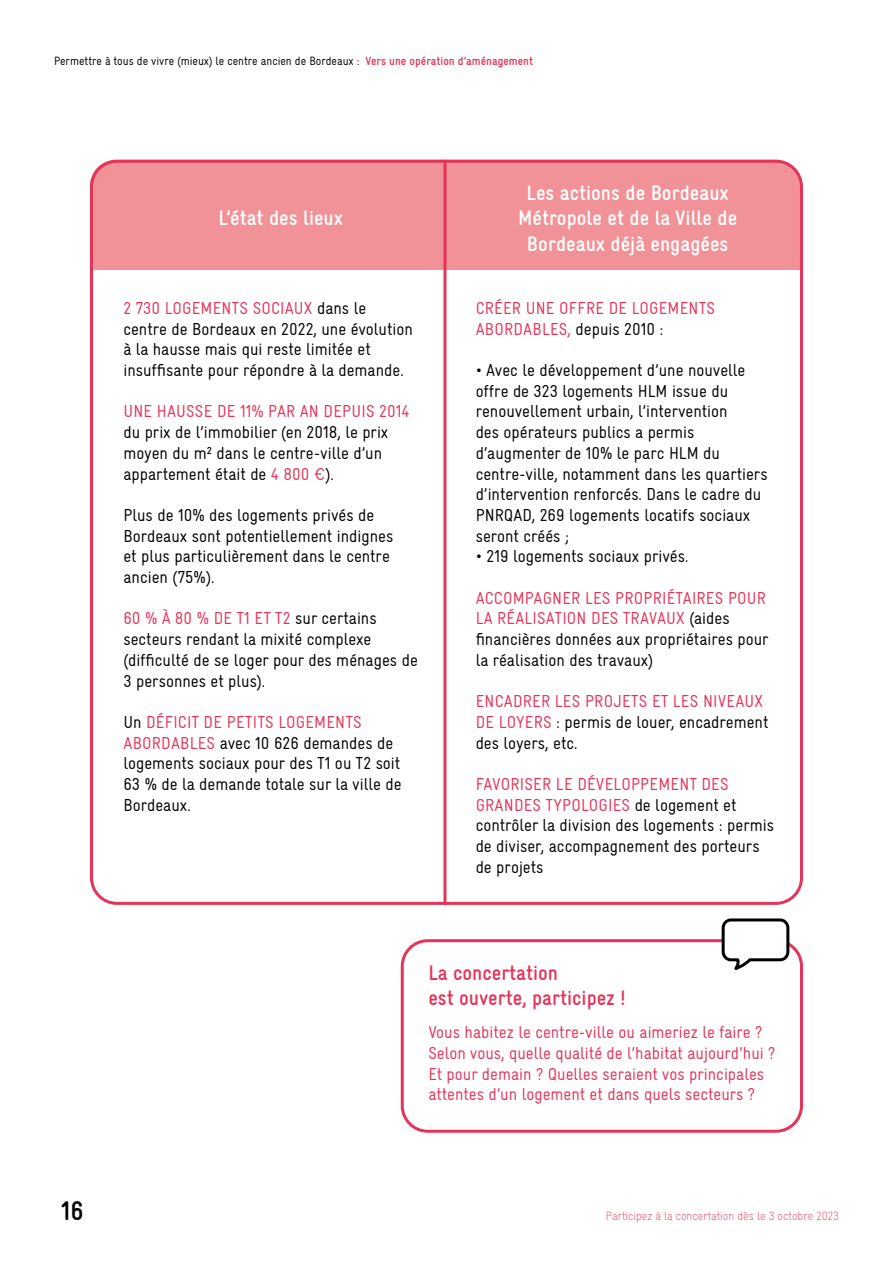
<style>
.page{position:relative;width:893px;height:1263px;background:#fff}
.page>*{position:absolute;margin:0;border:0;box-sizing:border-box;transform-origin:0 0}
.t1{font:700 condensed 27px "Gravur LL";color:#000}
.t2{font:700 condensed 21px/25.2px "Gravur LL";color:#fff;text-align:center}
.t3{font:700 condensed 21px/25.2px "Gravur LL";color:#e53359}
.t4{font:condensed 17.25px/20.7px "Gravur LL";color:#000}
.t5{font:condensed 17.25px/20.7px "Gravur LL";color:#e53359}
.t6{font:condensed 12px "Gravur LL";color:#000}
.t7{font:300 condensed 12px "Gravur LL";color:#e53359}
.s1{font-weight:700;color:#e53359}
.s2{color:#e53359}
.s3{color:#000}
</style>
<div class="page">
<div style="left:90px;top:191px;width:712px;height:78px;background:#f09297"></div>
<div style="left:90px;top:160px;width:712px;height:51px;background:#f09297;border-radius:26px"></div>
<div style="left:90px;top:160px;width:713px;height:745px;border:3px solid #e53359;border-radius:26px"></div>
<hr style="left:443px;top:160px;width:3px;height:745px;background:#e53359">
<div style="left:401px;top:939px;width:402px;height:194px;border:3px solid #e53359;border-radius:26px"></div>
<svg style="left:720px;top:918px;width:71px;height:52px"></svg>
<p class="t6" style="left:54px;top:54px;width:481px">Permettre à tous de vivre (mieux) le centre ancien de Bordeaux : <span class="s1">Vers une opération d’aménagement</span></p>
<h1 class="t1" style="left:61px;top:1193px;width:24px">16</h1>
<p class="t2" style="left:218px;top:204px;width:126px">L’état des lieux</p>
<p class="t4" style="left:123px;top:297px;width:291px"><span class="s2">2 730 LOGEMENTS SOCIAUX</span> dans le centre de Bordeaux en 2022, une évolution à la hausse mais qui reste limitée et insuffisante pour répondre à la demande.</p>
<p class="t5" style="left:123px;top:400px;width:287px">UNE HAUSSE DE 11% PAR AN DEPUIS 2014</p>
<p class="t4" style="left:123px;top:421px;width:266px">du prix de l’immobilier (en 2018, le prix moyen du m² dans le centre-ville d’un appartement était de <span class="s2">4 800 €</span>).</p>
<p class="t4" style="left:123px;top:504px;width:271px">Plus de 10% des logements privés de<br>Bordeaux sont potentiellement indignes et plus particulièrement dans le centre ancien (75%).</p>
<p class="t4" style="left:123px;top:607px;width:296px"><span class="s2">60 % À 80 % DE T1 ET T2</span> sur certains secteurs rendant la mixité complexe (difficulté de se loger pour des ménages de<br>3 personnes et plus).</p>
<p class="t4" style="left:123px;top:711px;width:280px">Un <span class="s2">DÉFICIT DE PETITS LOGEMENTS<br>ABORDABLES</span> avec 10 626 demandes de logements sociaux pour des T1 ou T2 soit<br>63 % de la demande totale sur la ville de<br>Bordeaux.</p>
<p class="t2" style="left:518px;top:179px;width:220px">Les actions de Bordeaux<br>Métropole et de la Ville de<br>Bordeaux déjà engagées</p>
<p class="t5" style="left:476px;top:297px;width:241px">CRÉER UNE OFFRE DE LOGEMENTS<br>ABORDABLES, <span class="s3">depuis 2010 :</span></p>
<p class="t4" style="left:476px;top:359px;width:293px">• Avec le développement d’une nouvelle offre de 323 logements HLM issue du renouvellement urbain, l’intervention<br>des opérateurs publics a permis d’augmenter de 10% le parc HLM du centre-ville, notamment dans les quartiers d’intervention renforcés. Dans le cadre du PNRQAD, 269 logements locatifs sociaux seront créés ;</p>
<p class="t4" style="left:476px;top:545px;width:214px">• 219 logements sociaux privés.</p>
<p class="t4" style="left:476px;top:587px;width:294px"><span class="s2">ACCOMPAGNER LES PROPRIÉTAIRES POUR LA RÉALISATION DES TRAVAUX</span> (aides financières données aux propriétaires pour la réalisation des travaux)</p>
<p class="t4" style="left:476px;top:690px;width:294px"><span class="s2">ENCADRER LES PROJETS ET LES NIVEAUX<br>DE LOYERS</span> : permis de louer, encadrement des loyers, etc.</p>
<p class="t4" style="left:476px;top:773px;width:300px"><span class="s2">FAVORISER LE DÉVELOPPEMENT DES<br>GRANDES TYPOLOGIES</span> de logement et contrôler la division des logements : permis de diviser, accompagnement des porteurs de projets</p>
<p class="t3" style="left:428px;top:959px;width:199px">La concertation<br>est ouverte, participez !</p>
<p class="t5" style="left:428px;top:1021px;width:349px">Vous habitez le centre-ville ou aimeriez le faire ?<br>Selon vous, quelle qualité de l’habitat aujourd’hui ?<br>Et pour demain ? Quelles seraient vos principales attentes d’un logement et dans quels secteurs ?</p>
<p class="t7" style="left:606px;top:1209px;width:235px">Participez à la concertation dès le 3 octobre 2023</p>
</div>
